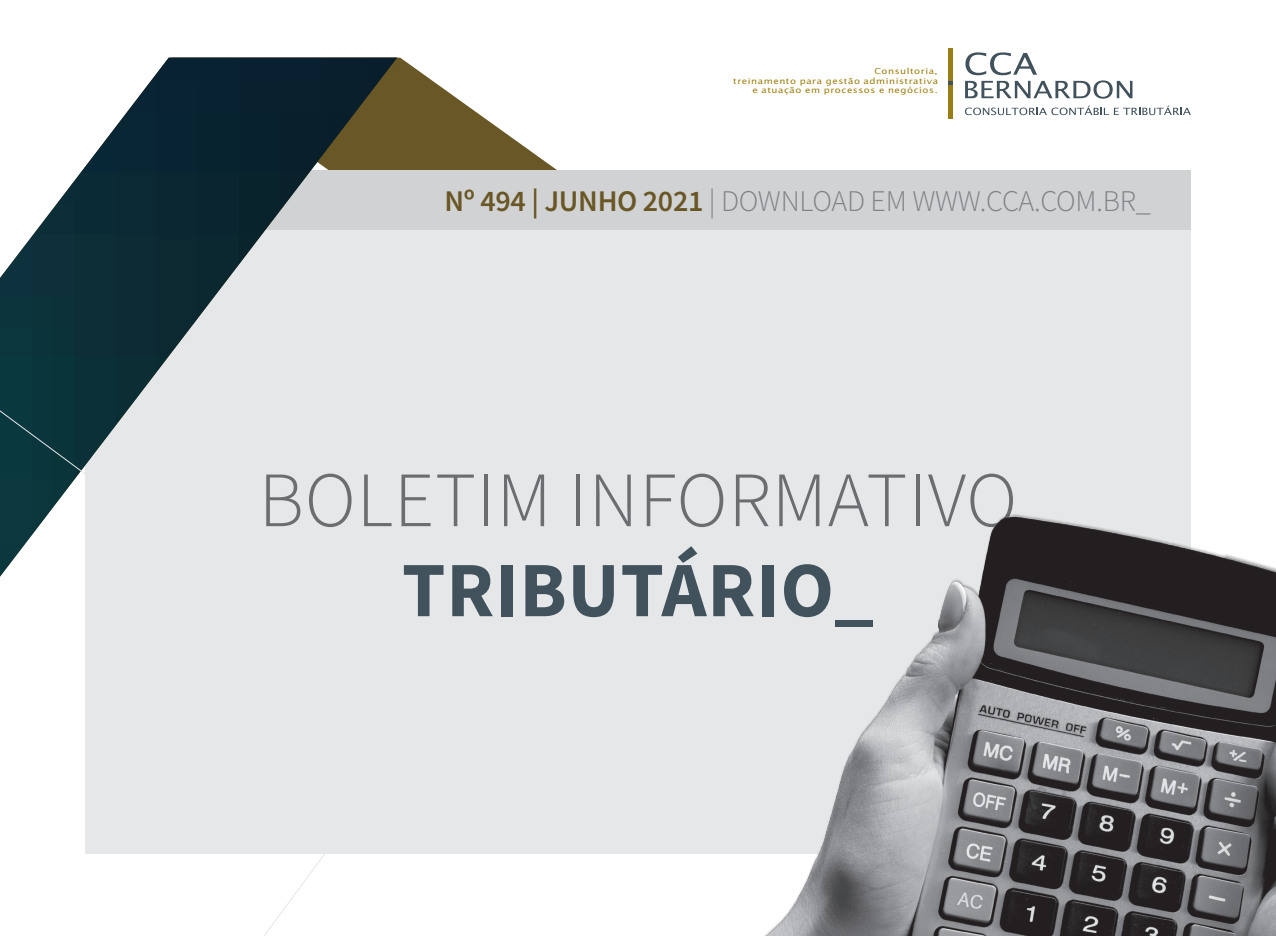
<style>
.page{position:relative;width:1276px;height:936px;background:#fff}
.page>*{position:absolute;margin:0;border:0;box-sizing:border-box;transform-origin:0 0}
.t1{font:300 78.3px/90px "Source Sans Pro";letter-spacing:.01em;color:#6c6d70;text-align:center}
.t2{font:300 30px "Source Sans Pro";letter-spacing:-.01em;color:#808285}
.t3{font:8.25px/9.4px "Lucida Sans";letter-spacing:.055em;color:#9c7c0c;text-align:right;scale:1.18 1}
.s1{font-weight:600;color:#6a5726}
.s2{font-weight:700;color:#41525c}
</style>
<div class="page">
<svg style="left:397px;top:58px;width:160px;height:112px;fill:#6a5726"></svg>
<div style="left:85px;top:170px;width:1106px;height:683px;background:#e6e7e9"></div>
<div style="left:135px;top:170px;width:1056px;height:60px;background:#d1d2d4"></div>
<svg style="left:0;top:58px;width:397px;height:253px"></svg>
<div style="left:948px;top:48px;width:5px;height:71px;background:#9a7d16"></div>
<svg style="left:948px;top:81px;width:5px;height:4px"></svg>
<svg style="left:965px;top:52px;width:167px;height:47px"></svg>
<svg style="left:965px;top:106px;width:226px;height:9px"></svg>
<svg style="left:0;top:311px;width:423px;height:625px"></svg>
<img style="left:525px;top:514px;width:751px;height:422px">
<p class="t3" style="left:733px;top:67px;width:175px">Consultoria,<br>treinamento para gestão administrativa e atuação em processos e negócios.</p>
<p class="t2" style="left:444px;top:183px;width:708px"><span class="s1">Nº 494 | JUNHO 2021</span> | DOWNLOAD EM WWW.CCA.COM.BR_</p>
<p class="t1" style="left:259px;top:455px;width:760px">BOLETIM INFORMATIVO<br><span class="s2">TRIBUTÁRIO_</span></p>
</div>
